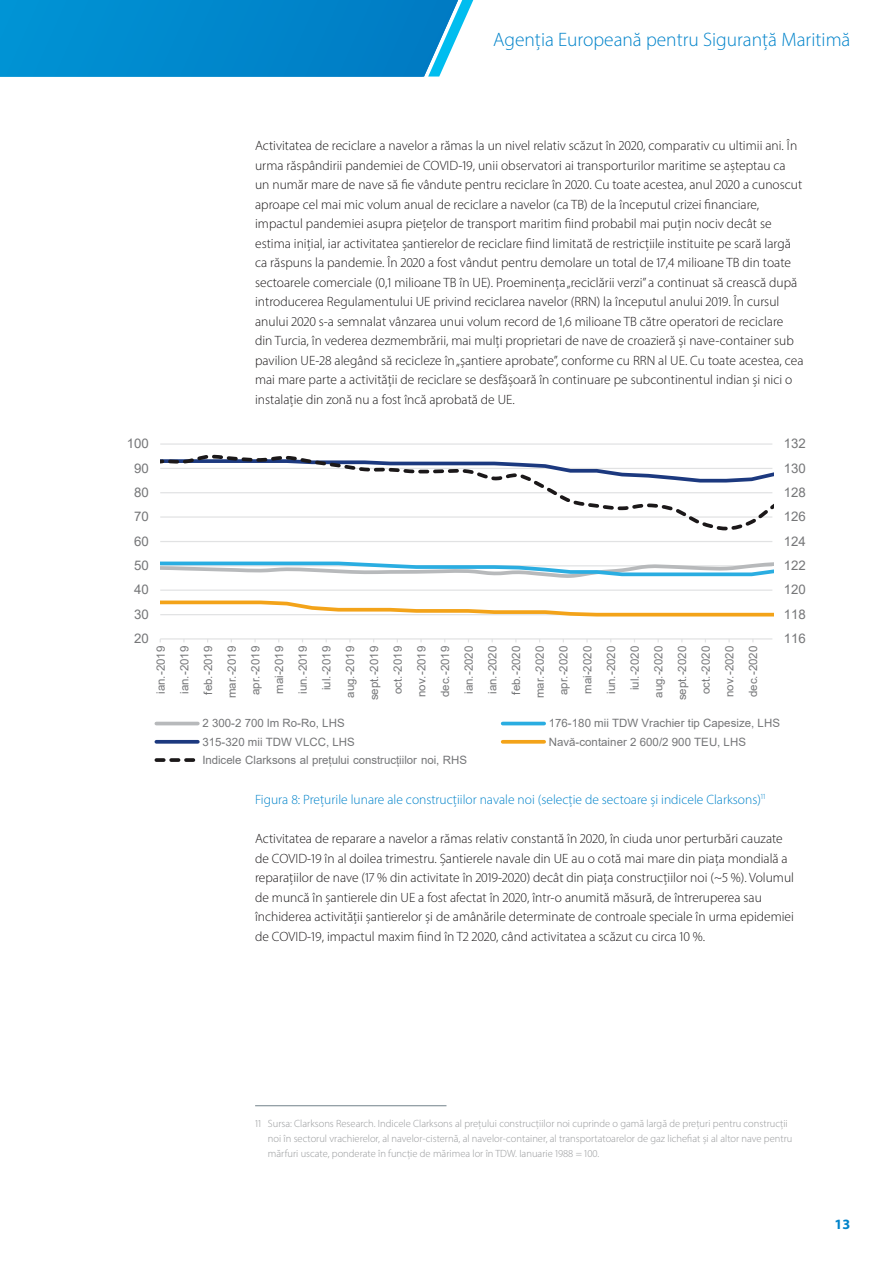
<style>
.page{position:relative;width:893px;height:1263px;background:#fff}
.page>*{position:absolute;margin:0;border:0;box-sizing:border-box;transform-origin:0 0}
.t1{font:300 19.5px "Myriad Pro";color:#0083ca}
.t2{font:700 14.25px "Myriad Pro";color:#0083ca}
.t3{font:300 13.5px/19.5px "Myriad Pro";color:#1b1819}
.t4{font:300 13.5px "Myriad Pro";color:#0083ca}
.t5{font:13.2px "Arial";letter-spacing:-.005em;color:#757678}
.t6{font:11.4px/23.7px "Arial";color:#757678;text-align:right}
.t7{font:300 10.5px/15px "Myriad Pro";color:#96989a}
</style>
<div class="page">
<svg style="left:0;top:0;width:473px;height:77px;background:#0b8dce"></svg>
<svg style="left:154px;top:443px;width:620px;height:319px"></svg>
<hr style="left:255px;top:1105px;width:191px;height:1px;background:#829097">
<h1 class="t1" style="left:493px;top:27px;width:359px">Agenția Europeană pentru Siguranță Maritimă</h1>
<p class="t3" style="left:255px;top:136px;width:550px">Activitatea de reciclare a navelor a rămas la un nivel relativ scăzut în 2020, comparativ cu ultimii ani. În urma răspândirii pandemiei de COVID-19, unii observatori ai transporturilor maritime se așteptau ca un număr mare de nave să fie vândute pentru reciclare în 2020. Cu toate acestea, anul 2020 a cunoscut aproape cel mai mic volum anual de reciclare a navelor (ca TB) de la începutul crizei financiare, impactul pandemiei asupra piețelor de transport maritim fiind probabil mai puțin nociv decât se estima inițial, iar activitatea șantierelor de reciclare fiind limitată de restricțiile instituite pe scară largă ca răspuns la pandemie. În 2020 a fost vândut pentru demolare un total de 17,4 milioane TB din toate sectoarele comerciale (0,1 milioane TB în UE). Proeminența „reciclării verzi” a continuat să crească după introducerea Regulamentului UE privind reciclarea navelor (RRN) la începutul anului 2019. În cursul anului 2020 s-a semnalat vânzarea unui volum record de 1,6 milioane TB către operatori de reciclare din Turcia, în vederea dezmembrării, mai mulți proprietari de nave de croazieră și nave-container sub pavilion UE-28 alegând să recicleze în „șantiere aprobate”, conforme cu RRN al UE. Cu toate acestea, cea mai mare parte a activității de reciclare se desfășoară în continuare pe subcontinentul indian și nici o instalație din zonă nu a fost încă aprobată de UE.</p>
<p class="t5" style="left:127px;top:434px;width:23px">100</p>
<p class="t5" style="left:784px;top:434px;width:23px">132</p>
<p class="t5" style="left:134px;top:459px;width:16px">90</p>
<p class="t5" style="left:784px;top:459px;width:23px">130</p>
<p class="t5" style="left:134px;top:483px;width:16px">80</p>
<p class="t5" style="left:784px;top:483px;width:23px">128</p>
<p class="t5" style="left:134px;top:507px;width:16px">70</p>
<p class="t5" style="left:784px;top:507px;width:23px">126</p>
<p class="t5" style="left:134px;top:532px;width:16px">60</p>
<p class="t5" style="left:784px;top:532px;width:23px">124</p>
<p class="t5" style="left:134px;top:556px;width:16px">50</p>
<p class="t5" style="left:784px;top:556px;width:23px">122</p>
<p class="t5" style="left:134px;top:581px;width:16px">40</p>
<p class="t5" style="left:784px;top:581px;width:23px">120</p>
<p class="t5" style="left:134px;top:605px;width:16px">30</p>
<p class="t5" style="left:784px;top:605px;width:23px">118</p>
<p class="t5" style="left:134px;top:629px;width:16px">20</p>
<p class="t5" style="left:784px;top:629px;width:23px">116</p>
<p class="t6" style="left:149px;top:700px;width:56px;rotate:-90deg">ian.-2019 ian.-2019 feb.-2019 mar.-2019 apr.-2019 mai-2019 iun.-2019 iul.-2019 aug.-2019 sept.-2019 oct.-2019 nov.-2019 dec.-2019 ian.-2020 ian.-2020 feb.-2020 mar.-2020 apr.-2020 mai-2020 iun.-2020 iul.-2020 aug.-2020 sept.-2020 oct.-2020 nov.-2020 dec.-2020</p>
<p class="t6" style="left:202px;top:711px;width:144px">2 300-2 700 lm Ro-Ro, LHS</p>
<p class="t6" style="left:549px;top:711px;width:233px">176-180 mii TDW Vrachier tip Capesize, LHS</p>
<p class="t6" style="left:202px;top:729px;width:154px">315-320 mii TDW VLCC, LHS</p>
<p class="t6" style="left:549px;top:729px;width:199px">Navă-container 2 600/2 900 TEU, LHS</p>
<p class="t6" style="left:202px;top:748px;width:266px">Indicele Clarksons al prețului construcțiilor noi, RHS</p>
<p class="t4" style="left:255px;top:791px;width:512px">Figura 8: Prețurile lunare ale construcțiilor navale noi (selecție de sectoare și indicele Clarksons)<sup>11</sup></p>
<p class="t3" style="left:255px;top:829px;width:540px">Activitatea de reparare a navelor a rămas relativ constantă în 2020, în ciuda unor perturbări cauzate de COVID-19 în al doilea trimestru. Șantierele navale din UE au o cotă mai mare din piața mondială a reparațiilor de nave (17 % din activitate în 2019-2020) decât din piața construcțiilor noi (~5 %). Volumul de muncă în șantierele din UE a fost afectat în 2020, într-o anumită măsură, de întreruperea sau închiderea activității șantierelor și de amânările determinate de controale speciale în urma epidemiei de COVID-19, impactul maxim fiind în T2 2020, când activitatea a scăzut cu circa 10 %.</p>
<p class="t7" style="left:268px;top:1116px;width:526px;text-indent:-13px">11 Sursa: Clarksons Research. Indicele Clarksons al prețului construcțiilor noi cuprinde o gamă largă de prețuri pentru construcții noi în sectorul vrachierelor, al navelor-cisternă, al navelor-container, al transportatoarelor de gaz lichefiat și al altor nave pentru mărfuri uscate, ponderate în funcție de mărimea lor în TDW. Ianuarie 1988 = 100.</p>
<p class="t2" style="left:835px;top:1214px;width:17px">13</p>
</div>
